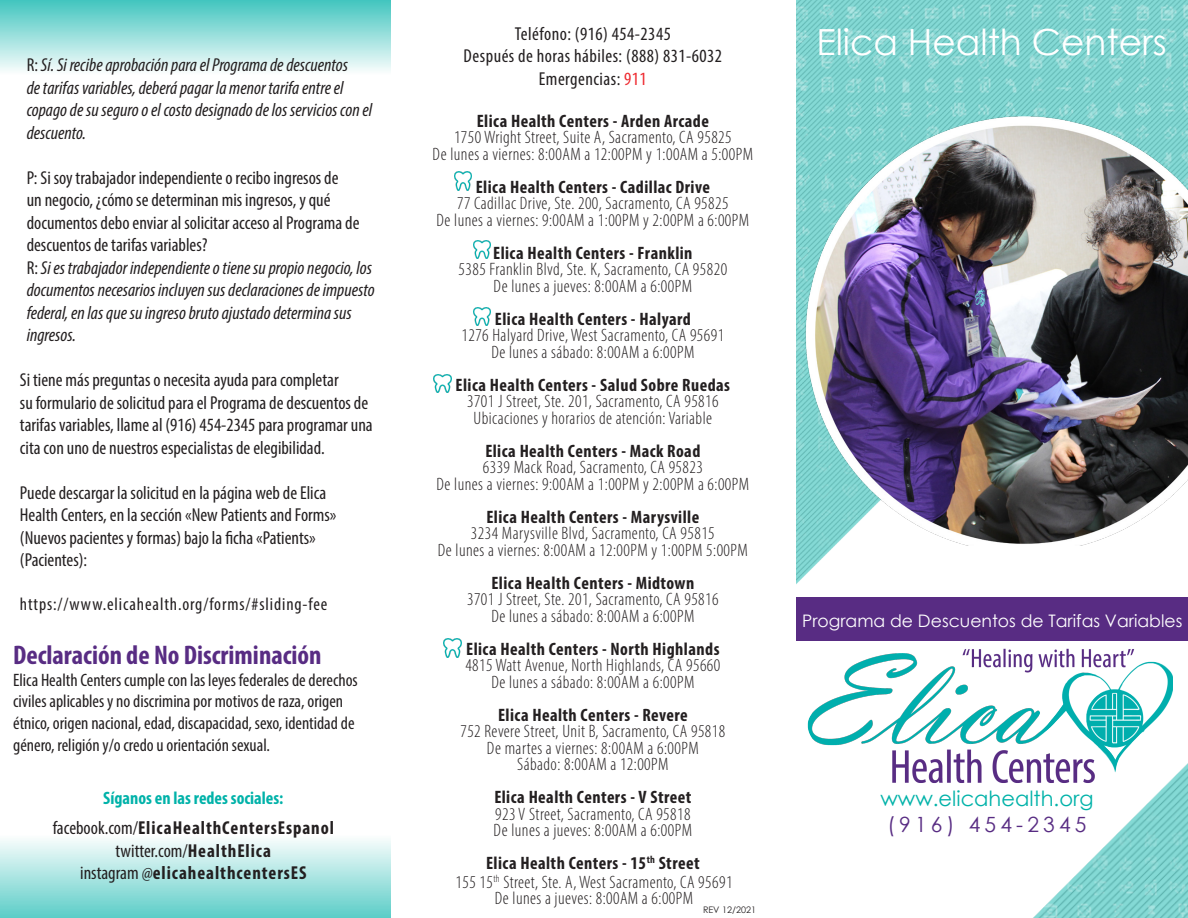
<style>
.page{position:relative;width:1188px;height:918px;background:#fff}
.page>*{position:absolute;margin:0;border:0;box-sizing:border-box;transform-origin:0 0}
.t1{font:36px "Century Gothic";color:#fff}
.t2{font:700 condensed 27px "Myriad Pro";color:#582c83}
.t3{font:21px "Century Gothic";color:#00b2a9}
.t4{font:21px "Century Gothic";letter-spacing:.2em;color:#582c83}
.t5{font:condensed 18.75px/22.5px "Myriad Pro";color:#231f20}
.t6{font:italic condensed 18.75px/22.5px "Myriad Pro";color:#231f20}
.t7{font:condensed 18.75px "Myriad Pro";letter-spacing:.025em;color:#231f20}
.t8{font:700 condensed 18.75px "Myriad Pro";letter-spacing:.05em;color:#231f20}
.t9{font:300 condensed 18px/16.5px "Myriad Pro";letter-spacing:.025em;color:#231f20;text-align:center}
.t10{font:700 condensed 18px "Myriad Pro";letter-spacing:.025em;color:#231f20}
.t11{font:condensed 18px/21.6px "Myriad Pro";color:#231f20}
.t12{font:condensed 18px "Myriad Pro";letter-spacing:.05em;color:#231f20}
.t13{font:700 condensed 18px "Myriad Pro";color:#00b2a9}
.t14{font:17.25px "Century Gothic";color:#fff}
.t15{font:9px "Century Gothic";color:#231f20}
.s1{font-style:normal}
.s2{font-weight:400}
.s3{font-weight:700}
.s4{color:#ee292f}
</style>
<div class="page">
<img style="left:796px;top:0;width:392px;height:584px">
<img style="left:796px;top:112px;width:392px;height:433px">
<img style="left:801px;top:640px;width:67px;height:106px">
<div style="left:0;top:0;width:391px;height:96px;background:linear-gradient(to bottom,#4bc8c2,#fff)"></div>
<svg style="left:0;top:840px;width:391px;height:78px;background:#a7e3e0"></svg>
<div style="left:796px;top:597px;width:392px;height:43px;background:#582c83"></div>
<img style="left:868px;top:454px;width:320px;height:329px">
<img style="left:997px;top:694px;width:191px;height:224px">
<img style="left:434px;top:374px;width:17px;height:18px">
<img style="left:454px;top:172px;width:18px;height:18px">
<img style="left:474px;top:307px;width:17px;height:19px">
<img style="left:444px;top:639px;width:17px;height:18px">
<img style="left:474px;top:240px;width:17px;height:19px">
<p class="t6" style="left:27px;top:53px;width:347px"><span class="s1">R:</span> Sí. Si recibe aprobación para el Programa de descuentos<br>de tarifas variables, deberá pagar la menor tarifa entre el copago de su seguro o el costo designado de los servicios con el descuento.</p>
<p class="t5" style="left:27px;top:166px;width:334px">P: Si soy trabajador independiente o recibo ingresos de<br>un negocio, ¿cómo se determinan mis ingresos, y qué documentos debo enviar al solicitar acceso al Programa de descuentos de tarifas variables?</p>
<p class="t6" style="left:27px;top:256px;width:350px"><span class="s1">R:</span> Si es trabajador independiente o tiene su propio negocio, los documentos necesarios incluyen sus declaraciones de impuesto federal, en las que su ingreso bruto ajustado determina sus ingresos.</p>
<p class="t5" style="left:20px;top:368px;width:320px">Si tiene más preguntas o necesita ayuda para completar</p>
<p class="t5" style="left:20px;top:391px;width:354px">su formulario de solicitud para el Programa de descuentos de tarifas variables, llame al (916) 454-2345 para programar una cita con uno de nuestros especialistas de elegibilidad.</p>
<p class="t5" style="left:20px;top:481px;width:308px">Puede descargar la solicitud en la página web de Elica</p>
<p class="t5" style="left:20px;top:503px;width:318px">Health Centers, en la sección «New Patients and Forms»</p>
<p class="t5" style="left:20px;top:526px;width:297px">(Nuevos pacientes y formas) bajo la ficha «Patients» (Pacientes):</p>
<p class="t12" style="left:20px;top:593px;width:309px">https://www.elicahealth.org/forms/#sliding-fee</p>
<p class="t2" style="left:13px;top:638px;width:310px">Declaración de No Discriminación</p>
<p class="t11" style="left:13px;top:669px;width:346px">Elica Health Centers cumple con las leyes federales de derechos civiles aplicables y no discrimina por motivos de raza, origen étnico, origen nacional, edad, discapacidad, sexo, identidad de género, religión y/o credo u orientación sexual.</p>
<p class="t13" style="left:103px;top:787px;width:182px">Síganos en las redes sociales:</p>
<p class="t8" style="left:53px;top:816px;width:283px"><span class="s2">facebook.com/</span>ElicaHealthCentersEspanol</p>
<p class="t5" style="left:116px;top:839px;width:157px">twitter.com/<span class="s3">HealthElica</span></p>
<p class="t8" style="left:80px;top:861px;width:228px"><span class="s2">instagram @</span>elicahealthcentersES</p>
<p class="t7" style="left:515px;top:22px;width:158px">Teléfono: (916) 454-2345</p>
<p class="t7" style="left:464px;top:45px;width:260px">Después de horas hábiles: (888) 831-6032</p>
<p class="t7" style="left:539px;top:67px;width:109px">Emergencias: <span class="s4">911</span></p>
<p class="t10" style="left:477px;top:110px;width:234px">Elica Health Centers - Arden Arcade</p>
<p class="t9" style="left:454px;top:129px;width:279px">1750 Wright Street, Suite A, Sacramento, CA 95825</p>
<p class="t9" style="left:433px;top:146px;width:322px">De lunes a viernes: 8:00AM a 12:00PM y 1:00AM a 5:00PM</p>
<p class="t10" style="left:476px;top:176px;width:236px">Elica Health Centers - Cadillac Drive</p>
<p class="t9" style="left:457px;top:195px;width:273px">77 Cadillac Drive, Ste. 200, Sacramento, CA 95825</p>
<p class="t9" style="left:437px;top:212px;width:314px">De lunes a viernes: 9:00AM a 1:00PM y 2:00PM a 6:00PM</p>
<p class="t10" style="left:493px;top:242px;width:201px">Elica Health Centers - Franklin</p>
<p class="t9" style="left:459px;top:261px;width:270px">5385 Franklin Blvd, Ste. K, Sacramento, CA 95820</p>
<p class="t9" style="left:494px;top:278px;width:200px">De lunes a jueves: 8:00AM a 6:00PM</p>
<p class="t10" style="left:495px;top:308px;width:197px">Elica Health Centers - Halyard</p>
<p class="t9" style="left:462px;top:327px;width:264px">1276 Halyard Drive, West Sacramento, CA 95691</p>
<p class="t9" style="left:491px;top:344px;width:205px">De lunes a sábado: 8:00AM a 6:00PM</p>
<p class="t10" style="left:456px;top:374px;width:276px">Elica Health Centers - Salud Sobre Ruedas</p>
<p class="t9" style="left:467px;top:393px;width:253px">3701 J Street, Ste. 201, Sacramento, CA 95816</p>
<p class="t9" style="left:474px;top:410px;width:240px">Ubicaciones y horarios de atención: Variable</p>
<p class="t10" style="left:485px;top:440px;width:217px">Elica Health Centers - Mack Road</p>
<p class="t9" style="left:483px;top:459px;width:222px">6339 Mack Road, Sacramento, CA 95823</p>
<p class="t9" style="left:437px;top:476px;width:314px">De lunes a viernes: 9:00AM a 1:00PM y 2:00PM a 6:00PM</p>
<p class="t10" style="left:486px;top:506px;width:214px">Elica Health Centers - Marysville</p>
<p class="t9" style="left:471px;top:525px;width:245px">3234 Marysville Blvd, Sacramento, CA 95815</p>
<p class="t9" style="left:438px;top:542px;width:312px">De lunes a viernes: 8:00AM a 12:00PM y 1:00PM 5:00PM</p>
<p class="t10" style="left:491px;top:572px;width:205px">Elica Health Centers - Midtown</p>
<p class="t9" style="left:467px;top:591px;width:253px">3701 J Street, Ste. 201, Sacramento, CA 95816</p>
<p class="t9" style="left:491px;top:608px;width:205px">De lunes a sábado: 8:00AM a 6:00PM</p>
<p class="t10" style="left:466px;top:638px;width:255px">Elica Health Centers - North Highlands</p>
<p class="t9" style="left:465px;top:657px;width:256px">4815 Watt Avenue, North Highlands, CA 95660</p>
<p class="t9" style="left:491px;top:674px;width:205px">De lunes a sábado: 8:00AM a 6:00PM</p>
<p class="t10" style="left:498px;top:704px;width:191px">Elica Health Centers - Revere</p>
<p class="t9" style="left:460px;top:723px;width:266px">752 Revere Street, Unit B, Sacramento, CA 95818</p>
<p class="t9" style="left:487px;top:740px;width:213px">De martes a viernes: 8:00AM a 6:00PM<br>Sábado: 8:00AM a 12:00PM</p>
<p class="t10" style="left:494px;top:786px;width:199px">Elica Health Centers - V Street</p>
<p class="t9" style="left:495px;top:806px;width:197px">923 V Street, Sacramento, CA 95818</p>
<p class="t9" style="left:494px;top:822px;width:200px">De lunes a jueves: 8:00AM a 6:00PM</p>
<p class="t10" style="left:486px;top:852px;width:215px">Elica Health Centers - 15<sup>th</sup> Street</p>
<p class="t9" style="left:455px;top:874px;width:279px">155 15<sup>th</sup> Street, Ste. A, West Sacramento, CA 95691</p>
<p class="t9" style="left:495px;top:890px;width:200px">De lunes a jueves: 8:00AM a 6:00PM</p>
<p class="t15" style="left:703px;top:903px;width:54px">REV 12/2021</p>
<p class="t1" style="left:816px;top:17px;width:352px">Elica Health Centers</p>
<p class="t14" style="left:802px;top:609px;width:382px">Programa de Descuentos de Tarifas Variables</p>
<p class="t3" style="left:880px;top:784px;width:215px">www.elicahealth.org</p>
<p class="t4" style="left:887px;top:809px;width:201px">(916) 454-2345</p>
</div>
